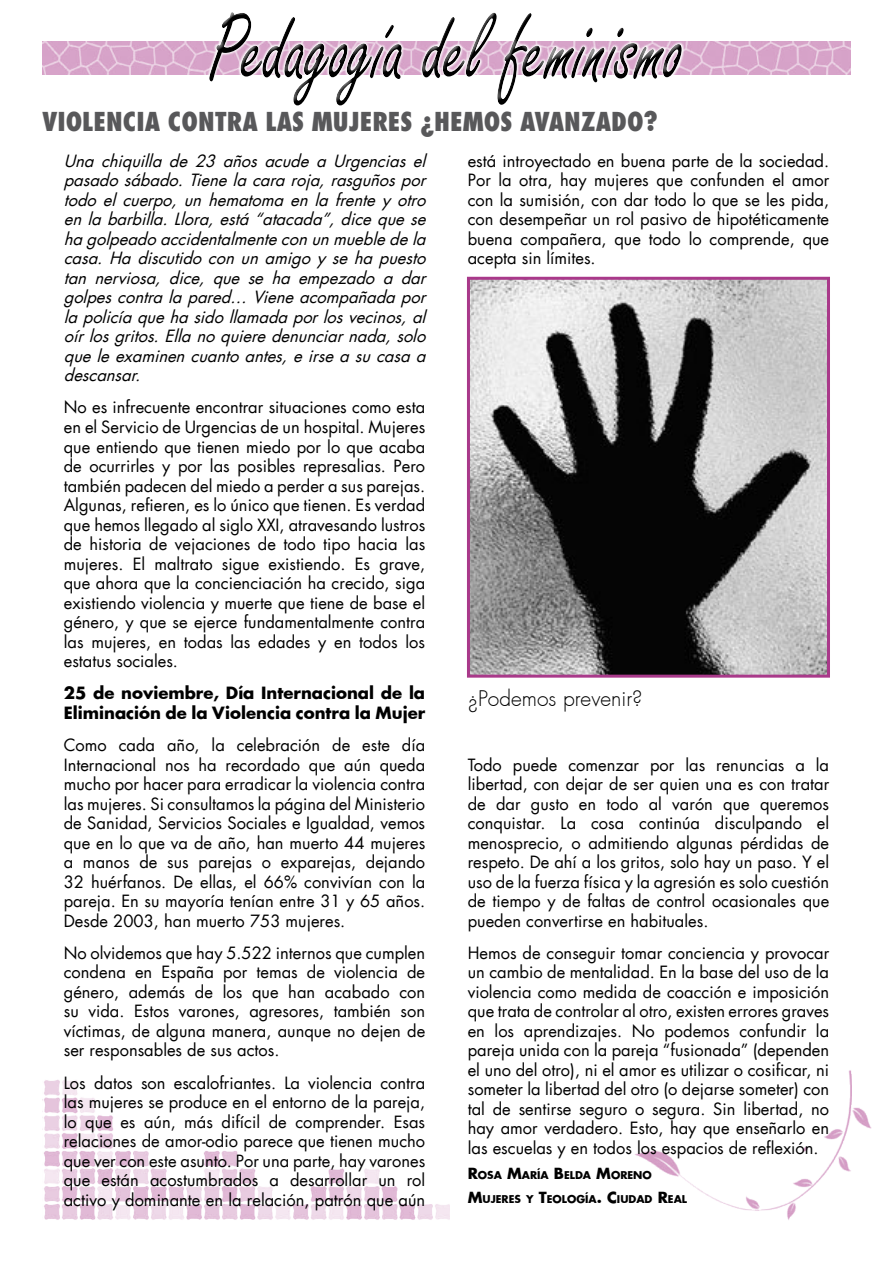
<style>
.page{position:relative;width:893px;height:1263px;background:#fff}
.page>*{position:absolute;margin:0;border:0;box-sizing:border-box;transform-origin:0 0}
.t1{font:800 condensed 25.5px "Futura";color:#58585a}
.t2{font:300 21px "Futura";color:#000}
.t3{font:16.5px/19.5px "Futura LT";color:#000;text-align:justify}
.t4{font:italic 16.5px/19.5px "Futura LT";color:#000;text-align:justify}
.t5{font:700 16.5px/19.5px "Futura";color:#000}
.t6{font:700 10.5px "Futura";color:#000}
.s1{font-size:15px}
</style>
<div class="page">
<img style="left:44px;top:1080px;width:405px;height:140px">
<img style="left:635px;top:1070px;width:237px;height:150px">
<img style="left:43px;top:41px;width:807px;height:33px">
<div style="left:205px;top:8px;width:479px;height:100px;background:#fff"></div>
<div style="left:208px;top:10px;width:475px;height:96px;background:#000;opacity:.75"></div>
<img style="left:471px;top:281px;width:355px;height:393px">
<div style="left:467px;top:277px;width:363px;height:401px;border:3px solid #a9398a"></div>
<h1 class="t1" style="left:43px;top:105px;width:617px">VIOLENCIA CONTRA LAS MUJERES ¿hEMOS AVANZADO?</h1>
<p class="t4" style="left:64px;top:151px;width:368px">Una chiquilla de 23 años acude a Urgencias el pasadosábado.Tienelacararoja,rasguñospor todo el cuerpo, un hematoma en la frente y otro en la barbilla. Llora, está “atacada”, dice que se hagolpeadoaccidentalmenteconunmuebledela casa. Ha discutido con un amigo y se ha puesto tan nerviosa, dice, que se ha empezado a dar golpescontralapared… Vieneacompañadapor lapolicíaquehasidollamadaporlosvecinos,al oírlosgritos.Ellanoquieredenunciarnada,solo queleexaminencuantoantes,eirseasucasaa descansar.</p>
<p class="t3" style="left:64px;top:398px;width:363px">No es infrecuente encontrar situaciones como esta en el Servicio de Urgencias de un hospital. Mujeres que entiendo que tienen miedo por lo que acaba de ocurrirles y por las posibles represalias. Pero también padecen del miedo a perder a sus parejas.<br>Algunas, refieren, es lo único que tienen. Es verdad que hemos llegado al siglo XXI, atravesando lustros de historia de vejaciones de todo tipo hacia las mujeres. El maltrato sigue existiendo. Es grave, que ahora que la concienciación ha crecido, siga existiendo violencia y muerte que tiene de base el género, y que se ejerce fundamentalmente contra las mujeres, en todas las edades y en todos los estatus sociales.</p>
<p class="t5" style="left:64px;top:683px;width:363px">25 de noviembre, Día Internacional de la<br>Eliminación de la Violencia contra la Mujer</p>
<p class="t3" style="left:64px;top:735px;width:363px">Como cada año, la celebración de este día Internacional nos ha recordado que aún queda mucho por hacer para erradicar la violencia contra las mujeres. Si consultamos la página del Ministerio de Sanidad, Servicios Sociales e Igualdad, vemos que en lo que va de año, han muerto 44 mujeres a manos de sus parejas o exparejas, dejando 32 huérfanos. De ellas, el 66% convivían con la pareja. En su mayoría tenían entre 31 y 65 años.<br>Desde 2003, han muerto 753 mujeres.</p>
<p class="t3" style="left:64px;top:943px;width:363px">No olvidemos que hay 5.522 internos que cumplen condena en España por temas de violencia de género, además de los que han acabado con su vida. Estos varones, agresores, también son víctimas, de alguna manera, aunque no dejen de ser responsables de sus actos.</p>
<p class="t3" style="left:64px;top:1073px;width:363px">Los datos son escalofriantes. La violencia contra las mujeres se produce en el entorno de la pareja, lo que es aún, más difícil de comprender. Esas relaciones de amor-odio parece que tienen mucho que ver con este asunto. Por una parte, hay varones que están acostumbrados a desarrollar un rol activo y dominante en la relación, patrón que aún</p>
<p class="t3" style="left:468px;top:151px;width:363px">está introyectado en buena parte de la sociedad.<br>Por la otra, hay mujeres que confunden el amor con la sumisión, con dar todo lo que se les pida, con desempeñar un rol pasivo de hipotéticamente buena compañera, que todo lo comprende, que acepta sin límites.</p>
<p class="t2" style="left:468px;top:686px;width:176px">¿Podemos prevenir?</p>
<p class="t3" style="left:468px;top:755px;width:363px">Todo puede comenzar por las renuncias a la libertad, con dejar de ser quien una es con tratar de dar gusto en todo al varón que queremos conquistar. La cosa continúa disculpando el menosprecio, o admitiendo algunas pérdidas de respeto. De ahí a los gritos, solo hay un paso. Y el uso de la fuerza física y la agresión es solo cuestión de tiempo y de faltas de control ocasionales que pueden convertirse en habituales.</p>
<p class="t3" style="left:468px;top:943px;width:363px">Hemos de conseguir tomar conciencia y provocar un cambio de mentalidad. En la base del uso de la violencia como medida de coacción e imposición que trata de controlar al otro, existen errores graves en los aprendizajes. No podemos confundir la pareja unida con la pareja “fusionada” (dependen el uno del otro), ni el amor es utilizar o cosificar, ni someter la libertad del otro (o dejarse someter) con tal de sentirse seguro o segura. Sin libertad, no hay amor verdadero. Esto, hay que enseñarlo en las escuelas y en todos los espacios de reflexión.</p>
<p class="t6" style="left:468px;top:1167px;width:186px"><span class="s1">R</span>OSA <span class="s1">M</span>ARÍA <span class="s1">B</span>ELDA <span class="s1">M</span>ORENO</p>
<p class="t6" style="left:468px;top:1192px;width:221px"><span class="s1">M</span>UJERES Y <span class="s1">T</span>EOLOGÍA<span class="s1">. C</span>IUDAD <span class="s1">R</span>EAL</p>
</div>
